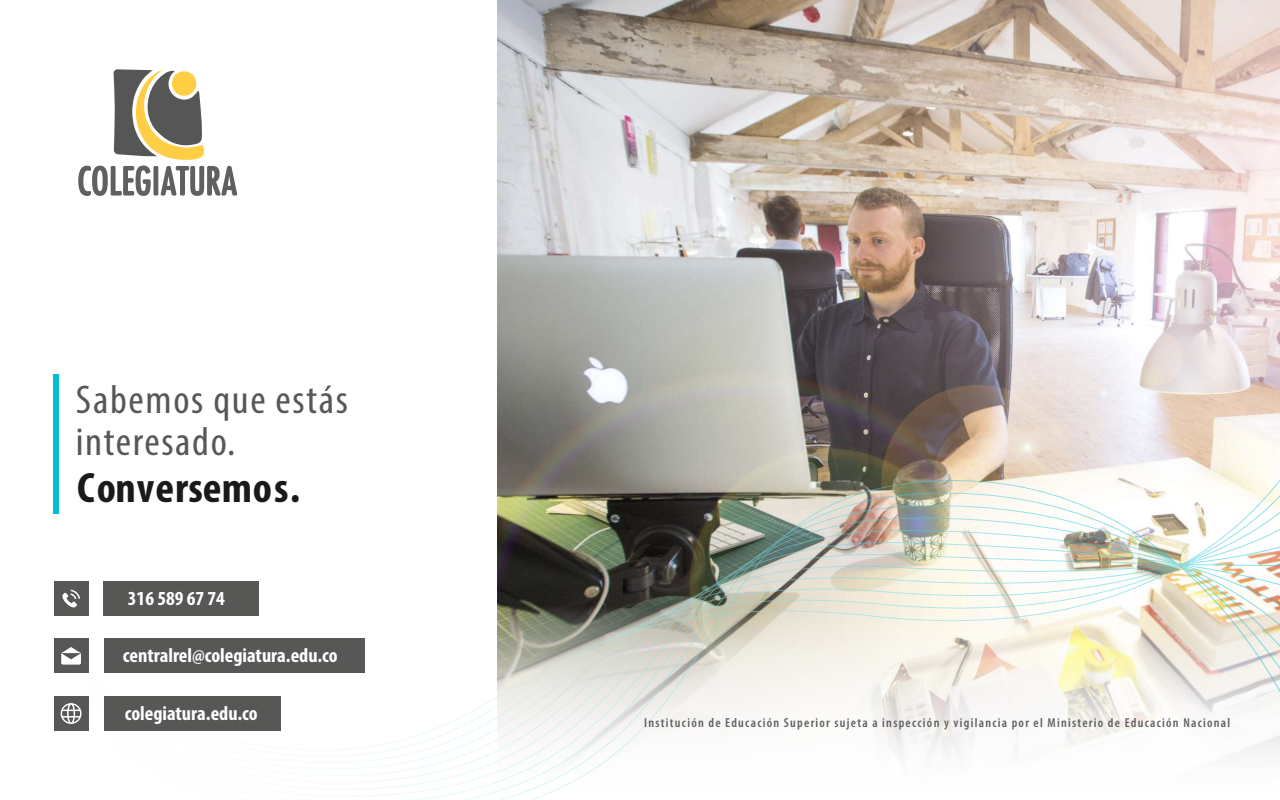
<style>
.page{position:relative;width:1280px;height:800px;background:#fff}
.page>*{position:absolute;margin:0;border:0;box-sizing:border-box;transform-origin:0 0}
.t1{font:700 condensed 42.6px "Myriad Pro";letter-spacing:.02em;color:#1a1a1a;scale:1.05 1}
.t2{font:condensed 40.3px/42px "Myriad Pro";letter-spacing:.04em;color:#575756;scale:1.05 1}
.t3{font:700 condensed 20px "Myriad Pro";color:#fff}
.t4{font:600 condensed 13px "Myriad Pro";letter-spacing:.095em;color:#606060}
</style>
<div class="page">
<img style="left:498px;top:0;width:782px;height:400px">
<img style="left:53px;top:400px;width:1227px;height:376px">
<div style="left:54px;top:374px;width:5px;height:140px;background:#00bdd5"></div>
<svg style="left:114px;top:69px;width:90px;height:91px"></svg>
<svg style="left:78px;top:166px;width:73px;height:30px"></svg>
<div style="left:153px;top:166px;width:5px;height:30px;background:#606060;border-radius:2px"></div>
<svg style="left:161px;top:166px;width:76px;height:30px"></svg>
<div style="left:54px;top:638px;width:35px;height:35px;background:#575756"></div>
<div style="left:54px;top:696px;width:35px;height:35px;background:#575756"></div>
<div style="left:104px;top:638px;width:261px;height:35px;background:#575756"></div>
<svg style="left:61px;top:647px;width:20px;height:18px"></svg>
<div style="left:104px;top:696px;width:177px;height:35px;background:#575756"></div>
<div style="left:103px;top:581px;width:156px;height:35px;background:#575756"></div>
<div style="left:54px;top:581px;width:35px;height:35px;background:#575756"></div>
<svg style="left:62px;top:590px;width:18px;height:17px"></svg>
<svg style="left:61px;top:703px;width:21px;height:21px"></svg>
<h2 class="t2" style="left:76px;top:378px;width:261px">Sabemos que estás interesado.</h2>
<h1 class="t1" style="left:77px;top:461px;width:214px">Conversemos.</h1>
<h3 class="t3" style="left:128px;top:586px;width:98px">316 589 67 74</h3>
<h3 class="t3" style="left:123px;top:643px;width:216px">centralrel@colegiatura.edu.co</h3>
<h3 class="t3" style="left:125px;top:701px;width:134px">colegiatura.edu.co</h3>
<p class="t4" style="left:644px;top:715px;width:588px">Institución de Educación Superior sujeta a inspección y vigilancia por el Ministerio de Educación Nacional</p>
</div>
